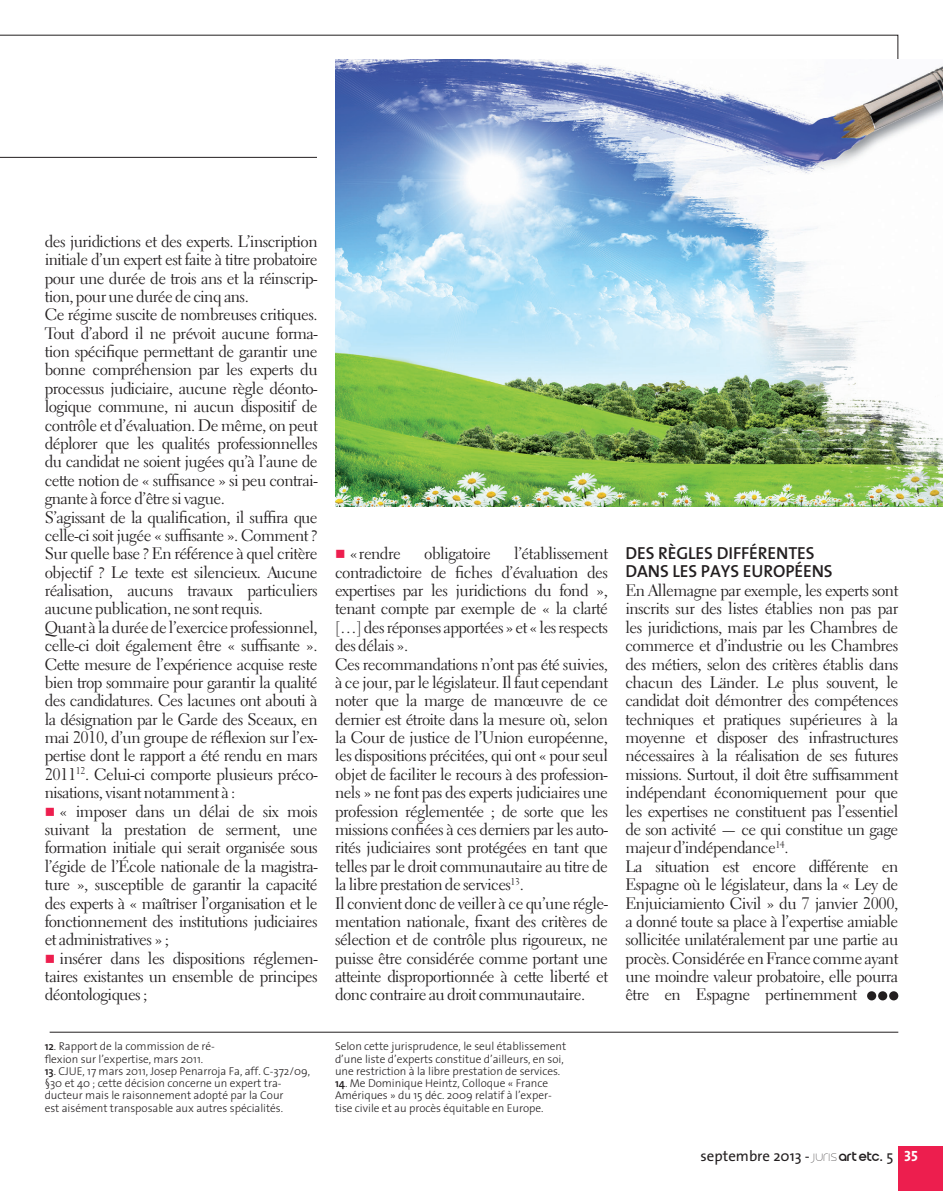
<style>
.page{position:relative;width:943px;height:1191px;background:#fff}
.page>*{position:absolute;margin:0;border:0;box-sizing:border-box;transform-origin:0 0}
.t1{font:600 17.5px/17.5px "The Sans";letter-spacing:-.005em;color:#231f20}
.t2{font:16.62px/18.4px "Electra LT Std";letter-spacing:-.03em;color:#231f20}
.t3{font:14.88px "The Sans";color:#231f20}
.t4{font:300 11.38px/12.2px "The Sans";letter-spacing:-.005em;color:#231f20}
.s1{font-weight:600}
.s2{font-family:"Spruce";font-weight:300}
.s3{font-family:"Spruce";font-weight:500}
.s4{font-family:"The Sans Bold Caps";color:#fff}
</style>
<div class="page">
<svg style="left:0;top:35px;width:898px;height:123px"></svg>
<div style="left:898px;top:1146px;width:45px;height:45px;background:#ed1e4e"></div>
<hr style="left:50px;top:1031px;width:848px;height:1px;background:#231f20">
<div style="left:867px;top:991px;width:9px;height:9px;background:#231f20;border-radius:50%"></div>
<div style="left:878px;top:991px;width:9px;height:9px;background:#231f20;border-radius:50%"></div>
<div style="left:889px;top:991px;width:9px;height:9px;background:#231f20;border-radius:50%"></div>
<div style="left:317px;top:80px;width:626px;height:123px;background:#fff"></div>
<img style="left:335px;top:60px;width:608px;height:446px">
<p class="t2" style="left:45px;top:232px;width:274px">des juridictions et des experts. L’inscription initiale d’un expert est faite à titre probatoire pour une durée de trois ans et la réinscrip&shy;tion, pour une durée de cinq ans.<br>Ce régime suscite de nombreuses critiques.<br>Tout d’abord il ne prévoit aucune forma&shy;tion spécifique permettant de garantir une bonne compréhension par les experts du processus judiciaire, aucune règle déonto&shy;logique commune, ni aucun dispositif de contrôle et d’évaluation. De même, on peut déplorer que les qualités professionnelles du candidat ne soient jugées qu’à l’aune de cette notion de « suffisance » si peu contrai&shy;gnante à force d’être si vague.<br>S’agissant de la qualification, il suffira que celle-ci soit jugée « suffisante ». Comment ?<br>Sur quelle base ? En référence à quel critère objectif ? Le texte est silencieux. Aucune réalisation, aucuns travaux particuliers aucune publication, ne sont requis.<br>Quant à la durée de l’exercice professionnel, celle-ci doit également être « suffisante ».<br>Cette mesure de l’expérience acquise reste bien trop sommaire pour garantir la qualité des candidatures. Ces lacunes ont abouti à la désignation par le Garde des Sceaux, en mai 2010, d’un groupe de réflexion sur l’ex&shy;pertise dont le rapport a été rendu en mars 2011<sup>12</sup>. Celui-ci comporte plusieurs préco&shy;nisations, visant notamment à :</p>
<p class="t2" style="left:45px;top:802px;width:274px;text-align:justify;text-indent:15px">« imposer dans un délai de six mois suivant la prestation de serment, une formation initiale qui serait organisée sous l’égide de l’école nationale de la magistra&shy;ture », susceptible de garantir la capacité des experts à « maîtriser l’organisation et le fonctionnement des institutions judiciaires et administratives » ;</p>
<p class="t2" style="left:45px;top:949px;width:274px;text-align:justify;text-indent:15px">insérer dans les dispositions réglemen&shy;taires existantes un ensemble de principes déontologiques ;</p>
<p class="t4" style="left:45px;top:1040px;width:172px"><span class="s1">12</span>. Rapport de la commission de ré&shy;flexion sur l’expertise, mars 2011.</p>
<p class="t4" style="left:45px;top:1064px;width:267px"><span class="s1">13</span>. CJUE, 17 mars 2011, Josep Penarroja Fa, aff. C-372/09, §30 et 40 ; cette décision concerne un expert tra&shy;ducteur mais le raisonnement adopté par la Cour<br>est aisément transposable aux autres spécialités.</p>
<p class="t2" style="left:335px;top:544px;width:274px;text-indent:179px">l’établissement contradictoire de fiches d’évaluation des expertises par les juridictions du fond », tenant compte par exemple de « la clarté […] des réponses apportées » et « les respects des délais ».<br>Ces recommandations n’ont pas été suivies, à ce jour, par le législateur. Il faut cependant noter que la marge de manœuvre de ce dernier est étroite dans la mesure où, selon la Cour de justice de l’Union européenne, les dispositions précitées, qui ont « pour seul objet de faciliter le recours à des profession&shy;nels » ne font pas des experts judiciaires une profession réglementée ; de sorte que les missions confiées à ces derniers par les auto&shy;rités judiciaires sont protégées en tant que telles par le droit communautaire au titre de la libre prestation de services<sup>13</sup>.<br>Il convient donc de veiller à ce qu’une régle&shy;mentation nationale, fixant des critères de sélection et de contrôle plus rigoureux, ne puisse être considérée comme portant une atteinte disproportionnée à cette liberté et donc contraire au droit communautaire.</p>
<p class="t1" style="left:625px;top:544px;width:209px">DES RÈGLES DIFFÉRENTES<br>DANS LES PAYS EUROPÉENS</p>
<p class="t2" style="left:350px;top:544px;width:52px">«rendre</p>
<p class="t2" style="left:424px;top:544px;width:68px">obligatoire</p>
<p class="t2" style="left:625px;top:581px;width:274px">En Allemagne par exemple, les experts sont inscrits sur des listes établies non pas par les juridictions, mais par les Chambres de commerce et d’industrie ou les Chambres des métiers, selon des critères établis dans chacun des Länder. Le plus souvent, le candidat doit démontrer des compétences techniques et pratiques supérieures à la moyenne et disposer des infrastructures nécessaires à la réalisation de ses futures missions. Surtout, il doit être suffisamment indépendant économiquement pour que les expertises ne constituent pas l’essentiel de son activité — ce qui constitue un gage majeur d’indépendance<sup>14</sup>.<br>La situation est encore différente en Espagne où le législateur, dans la « Ley de Enjuiciamiento Civil » du 7 janvier 2000, a donné toute sa place à l’expertise amiable sollicitée unilatéralement par une partie au procès. Considérée en France comme ayant une moindre valeur probatoire, elle pourra être en Espagne pertinemment</p>
<p class="t4" style="left:335px;top:1040px;width:233px">Selon cette jurisprudence, le seul établissement d’une liste d’experts constitue d’ailleurs, en soi, une restriction à la libre prestation de services.</p>
<p class="t4" style="left:335px;top:1076px;width:218px"><span class="s1">14</span>. Me Dominique Heintz, Colloque « France<br>Amériques » du 15 déc. 2009 relatif à l’exper&shy;tise civile et au procès équitable en E urope.</p>
<p class="t3" style="left:700px;top:1143px;width:219px">septembre 2013 - <span class="s2">juris</span> <span class="s3">art etc.</span> 5 <span class="s4">35</span></p>
</div>
